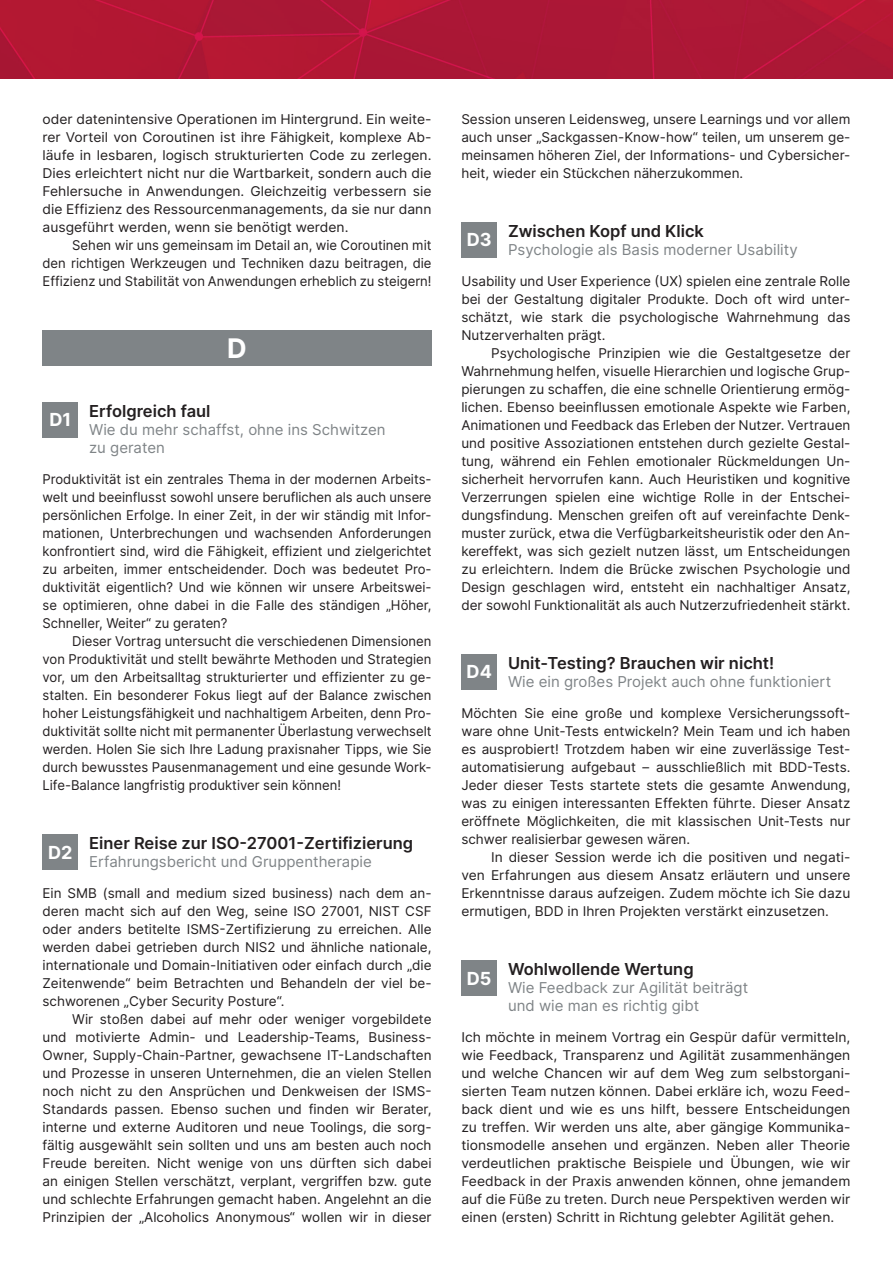
<style>
.page{position:relative;width:893px;height:1263px;background:#fff}
.page>*{position:absolute;margin:0;border:0;box-sizing:border-box;transform-origin:0 0}
.t1{font:27px "Inter";color:#fff}
.t2{font:18px "Inter";color:#fff}
.t3{font:600 16.5px "Inter";color:#231f20}
.t4{font:15px/18px "Inter";color:#7f8487}
.t5{font:13.5px/18px "Inter";color:#231f20;text-align:justify}
</style>
<div class="page">
<div style="left:43px;top:402px;width:35px;height:36px;background:#7f8487"></div>
<div style="left:43px;top:834px;width:35px;height:36px;background:#7f8487"></div>
<div style="left:461px;top:222px;width:36px;height:36px;background:#7f8487"></div>
<div style="left:461px;top:654px;width:36px;height:36px;background:#7f8487"></div>
<div style="left:461px;top:960px;width:36px;height:36px;background:#7f8487"></div>
<div style="left:43px;top:330px;width:389px;height:36px;background:#7f8487"></div>
<img style="left:0;top:0;width:893px;height:79px">
<p class="t5" style="left:43px;top:110px;width:391px">oder datenintensive Operationen im Hintergrund. Ein weite&shy;rer Vorteil von Coroutinen ist ihre Fähigkeit, komplexe Ab&shy;läufe in lesbaren, logisch strukturierten Code zu zerlegen.<br>Dies erleichtert nicht nur die Wartbarkeit, sondern auch die Fehlersuche in Anwendungen. Gleichzeitig verbessern sie die Effizienz des Ressourcenmanagements, da sie nur dann ausgeführt werden, wenn sie benötigt werden.</p>
<p class="t5" style="left:43px;top:236px;width:391px;text-indent:30px">Sehen wir uns gemeinsam im Detail an, wie Coroutinen mit den richtigen Werkzeugen und Techniken dazu beitragen, die Effizienz und Stabilität von Anwendungen erheblich zu steigern!</p>
<h1 class="t1" style="left:227px;top:328px;width:21px">D</h1>
<h2 class="t2" style="left:49px;top:407px;width:23px">D1</h2>
<p class="t3" style="left:89px;top:399px;width:123px">Erfolgreich faul</p>
<p class="t4" style="left:89px;top:420px;width:298px">Wie du mehr schaffst, ohne ins Schwitzen zu geraten</p>
<p class="t5" style="left:43px;top:470px;width:391px">Produktivität ist ein zentrales Thema in der modernen Arbeits&shy;welt und beeinflusst sowohl unsere beruflichen als auch unsere persönlichen Erfolge. In einer Zeit, in der wir ständig mit Infor&shy;mationen, Unterbrechungen und wachsenden Anforderungen konfrontiert sind, wird die Fähigkeit, effizient und zielgerichtet zu arbeiten, immer entscheidender. Doch was bedeutet Pro&shy;duktivität eigentlich? Und wie können wir unsere Arbeitswei&shy;se optimieren, ohne dabei in die Falle des ständigen „Höher, Schneller, Weiter“ zu geraten?</p>
<p class="t5" style="left:43px;top:632px;width:391px;text-indent:30px">Dieser Vortrag untersucht die verschiedenen Dimensionen von Produktivität und stellt bewährte Methoden und Strategien vor, um den Arbeitsalltag strukturierter und effizienter zu ge&shy;stalten. Ein besonderer Fokus liegt auf der Balance zwischen hoher Leistungsfähigkeit und nachhaltigem Arbeiten, denn Pro&shy;duktivität sollte nicht mit permanenter Überlastung verwechselt werden. Holen Sie sich Ihre Ladung praxisnaher Tipps, wie Sie durch bewusstes Pausenmanagement und eine gesunde Work-Life-Balance langfristig produktiver sein können!</p>
<h2 class="t2" style="left:48px;top:839px;width:26px">D2</h2>
<p class="t3" style="left:89px;top:831px;width:325px">Einer Reise zur ISO-27001-Zertifizierung</p>
<p class="t4" style="left:89px;top:852px;width:284px">Erfahrungsbericht und Gruppentherapie</p>
<p class="t5" style="left:43px;top:884px;width:391px">Ein SMB (small and medium sized business) nach dem an&shy;deren macht sich auf den Weg, seine ISO 27001, NIST CSF oder anders betitelte ISMS-Zertifizierung zu erreichen. Alle werden dabei getrieben durch NIS2 und ähnliche nationale, internationale und Domain-Initiativen oder einfach durch „die Zeitenwende“ beim Betrachten und Behandeln der viel be&shy;schworenen „Cyber Security Posture“.</p>
<p class="t5" style="left:43px;top:1010px;width:391px;text-indent:30px">Wir stoßen dabei auf mehr oder weniger vorgebildete und motivierte Admin- und Leadership-Teams, Business-Owner, Supply-Chain-Partner, gewachsene IT-Landschaften und Prozesse in unseren Unternehmen, die an vielen Stellen noch nicht zu den Ansprüchen und Denkweisen der ISMS-Standards passen. Ebenso suchen und finden wir Berater, interne und externe Auditoren und neue Toolings, die sorg&shy;fältig ausgewählt sein sollten und uns am besten auch noch Freude bereiten. Nicht wenige von uns dürften sich dabei an einigen Stellen verschätzt, verplant, vergriffen bzw. gute und schlechte Erfahrungen gemacht haben. Angelehnt an die Prinzipien der „Alcoholics Anonymous“ wollen wir in dieser</p>
<p class="t5" style="left:461px;top:110px;width:391px">Session unseren Leidensweg, unsere Learnings und vor allem auch unser „Sackgassen-Know-how“ teilen, um unserem ge&shy;meinsamen höheren Ziel, der Informations- und Cybersicher&shy;heit, wieder ein Stückchen näherzukommen.</p>
<h2 class="t2" style="left:467px;top:227px;width:26px">D3</h2>
<p class="t3" style="left:508px;top:219px;width:197px">Zwischen Kopf und Klick</p>
<p class="t4" style="left:508px;top:240px;width:291px">Psychologie als Basis moderner Usability</p>
<p class="t5" style="left:461px;top:272px;width:391px">Usability und User Experience (UX) spielen eine zentrale Rolle bei der Gestaltung digitaler Produkte. Doch oft wird unter&shy;schätzt, wie stark die psychologische Wahrnehmung das Nutzerverhalten prägt.</p>
<p class="t5" style="left:461px;top:344px;width:391px;text-indent:30px">Psychologische Prinzipien wie die Gestaltgesetze der Wahrnehmung helfen, visuelle Hierarchien und logische Grup&shy;pierungen zu schaffen, die eine schnelle Orientierung ermög&shy;lichen. Ebenso beeinflussen emotionale Aspekte wie Farben, Animationen und Feedback das Erleben der Nutzer. Vertrauen und positive Assoziationen entstehen durch gezielte Gestal&shy;tung, während ein Fehlen emotionaler Rückmeldungen Un&shy;sicherheit hervorrufen kann. Auch Heuristiken und kognitive Verzerrungen spielen eine wichtige Rolle in der Entschei&shy;dungsfindung. Menschen greifen oft auf vereinfachte Denk&shy;muster zurück, etwa die Verfügbarkeitsheuristik oder den An&shy;kereffekt, was sich gezielt nutzen lässt, um Entscheidungen zu erleichtern. Indem die Brücke zwischen Psychologie und Design geschlagen wird, entsteht ein nachhaltiger Ansatz, der sowohl Funktionalität als auch Nutzerzufriedenheit stärkt.</p>
<h2 class="t2" style="left:467px;top:659px;width:27px">D4</h2>
<p class="t3" style="left:508px;top:651px;width:268px">Unit-Testing? Brauchen wir nicht!</p>
<p class="t4" style="left:508px;top:672px;width:325px">Wie ein großes Projekt auch ohne funktioniert</p>
<p class="t5" style="left:461px;top:704px;width:391px">Möchten Sie eine große und komplexe Versicherungssoft&shy;ware ohne Unit-Tests entwickeln? Mein Team und ich haben es ausprobiert! Trotzdem haben wir eine zuverlässige Test&shy;automatisierung aufgebaut – ausschließlich mit BDD-Tests.<br>Jeder dieser Tests startete stets die gesamte Anwendung, was zu einigen interessanten Effekten führte. Dieser Ansatz eröffnete Möglichkeiten, die mit klassischen Unit-Tests nur schwer realisierbar gewesen wären.</p>
<p class="t5" style="left:461px;top:848px;width:391px;text-indent:30px">In dieser Session werde ich die positiven und negati&shy;ven Erfahrungen aus diesem Ansatz erläutern und unsere Erkenntnisse daraus aufzeigen. Zudem möchte ich Sie dazu ermutigen, BDD in Ihren Projekten verstärkt einzusetzen.</p>
<h2 class="t2" style="left:467px;top:965px;width:26px">D5</h2>
<p class="t3" style="left:508px;top:957px;width:187px">Wohlwollende Wertung</p>
<p class="t4" style="left:508px;top:978px;width:242px">Wie Feedback zur Agilität beiträgt und wie man es richtig gibt</p>
<p class="t5" style="left:461px;top:1028px;width:391px">Ich möchte in meinem Vortrag ein Gespür dafür vermitteln, wie Feedback, Transparenz und Agilität zusammenhängen und welche Chancen wir auf dem Weg zum selbstorgani&shy;sierten Team nutzen können. Dabei erkläre ich, wozu Feed&shy;back dient und wie es uns hilft, bessere Entscheidungen zu treffen. Wir werden uns alte, aber gängige Kommunika&shy;tionsmodelle ansehen und ergänzen. Neben aller Theorie verdeutlichen praktische Beispiele und Übungen, wie wir Feedback in der Praxis anwenden können, ohne jemandem auf die Füße zu treten. Durch neue Perspektiven werden wir einen (ersten) Schritt in Richtung gelebter Agilität gehen.</p>
</div>
